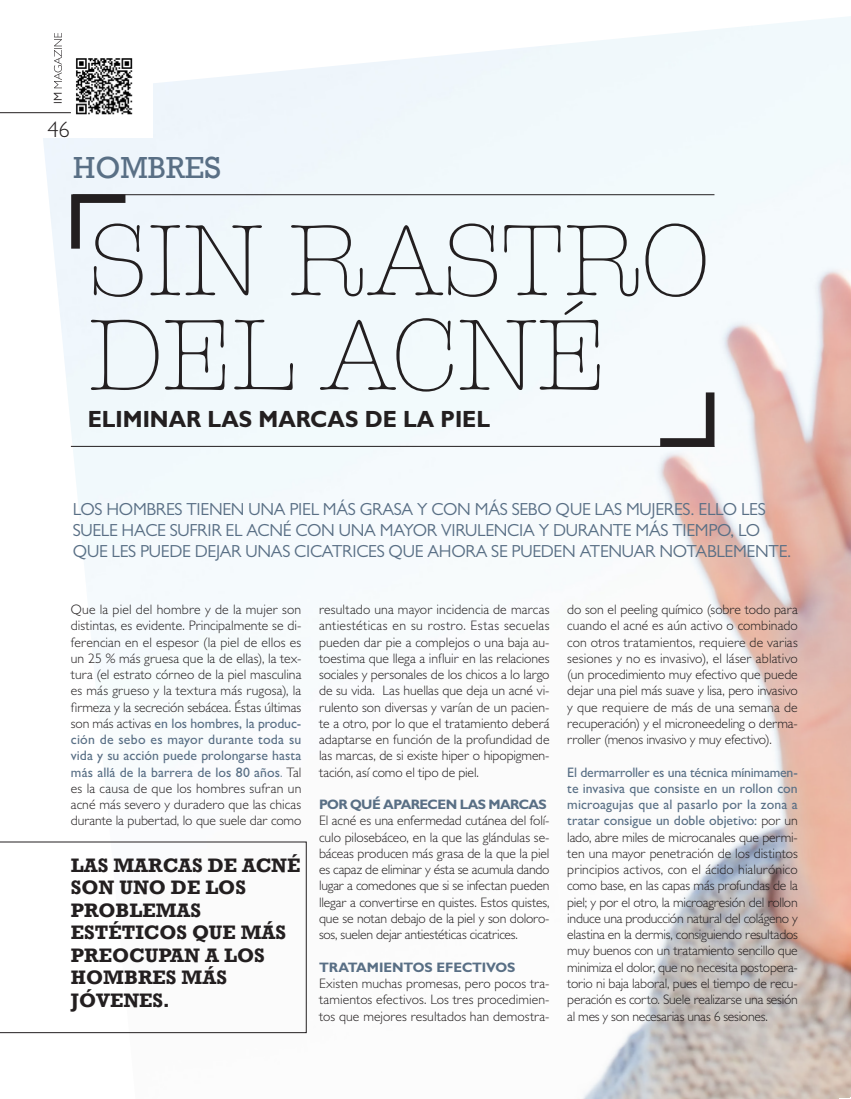
<style>
.page{position:relative;width:851px;height:1099px;background:#fff}
.page>*{position:absolute;margin:0;border:0;box-sizing:border-box;transform-origin:0 0}
.t1{font:300 104.12px "American Typewriter";letter-spacing:-.01em;color:#231f20}
.t2{font:31.25px "Rockwell";color:#596f85}
.t3{font:700 23.5px "Gill Sans MT Pro";color:#231f20;scale:.95 1}
.t4{font:300 22.5px "Gill Sans MT Pro";color:#231f20}
.t5{font:700 20px/22.5px "Rockwell";color:#231f20}
.t6{font:17.5px/21px "Gill Sans MT Pro";letter-spacing:-.015em;color:#596f85}
.Text{font:300 13.75px/16.2px "Gill Sans MT Pro";letter-spacing:-.01em;color:#231f20;text-align:justify}
.Text-2{font:700 13.75px "Gill Sans MT Pro";letter-spacing:-.04em;color:#596f85}
.Text-3{font:700 13.75px "Gill Sans MT Pro";letter-spacing:-.01em;color:#596f85}
.t7{font:11.5px "Gill Sans MT Pro";color:#231f20}
.s1{font-weight:500;color:#596f85}
.s2{color:#596f85}
</style>
<div class="page">
<img style="left:39px;top:16px;width:811px;height:1082px">
<div style="left:27px;top:52px;width:125px;height:85px;background:#fff"></div>
<img style="left:76px;top:58px;width:57px;height:57px">
<hr style="left:71px;top:446px;width:643px;height:1px;background:#231f20">
<svg style="left:660px;top:392px;width:54px;height:54px"></svg>
<hr style="left:73px;top:194px;width:641px;height:1px;background:#231f20">
<svg style="left:71px;top:194px;width:54px;height:55px"></svg>
<svg style="left:0;top:841px;width:306px;height:191px"></svg>
<svg style="left:54px;top:33px;width:8px;height:55px"></svg>
<hr style="left:0;top:112px;width:71px;height:1px;background:#231f20">
<p class="t7" style="left:51px;top:104px;width:13px;rotate:-90deg">IM</p>
<h3 class="t4" style="left:47px;top:115px;width:24px">46</h3>
<p class="t2" style="left:73px;top:149px;width:149px">HOMBRES</p>
<p class="t1" style="left:88px;top:184px;width:624px">SIN RASTRO</p>
<p class="t1" style="left:88px;top:279px;width:521px">DEL ACNÉ</p>
<p class="t3" style="left:88px;top:404px;width:425px">ELIMINAR LAS MARCAS DE LA PIEL</p>
<p class="t6" style="left:73px;top:498px;width:720px">LOS HOMBRES TIENEN UNA PIEL MÁS GRASA Y CON MÁS SEBO QUE LAS MUJERES. ELLO LES<br>SUELE HACE SUFRIR EL ACNÉ CON UNA MAYOR VIRULENCIA Y DURANTE MÁS TIEMPO, LO<br>QUE LES PUEDE DEJAR UNAS CICATRICES QUE AHORA SE PUEDEN ATENUAR NOTABLEMENTE.</p>
<p class="Text" style="left:71px;top:601px;width:232px">Que la piel del hombre y de la mujer son distintas, es evidente. Principalmente se di&shy;ferencian en el espesor (la piel de ellos es un 25 % más gruesa que la de ellas), la tex&shy;tura (el estrato córneo de la piel masculina es más grueso y la textura más rugosa), la firmeza y la secreción sebácea. Éstas últimas son más activas <span class="s1">en los hombres, la produc&shy;ción de sebo es mayor durante toda su vida y su acción puede prolongarse hasta más allá de la barrera de los 80 años</span><span class="s2">.</span> Tal es la causa de que los hombres sufran un acné más severo y duradero que las chicas durante la pubertad, lo que suele dar como</p>
<p class="Text" style="left:567px;top:601px;width:232px">do son el peeling químico (sobre todo para cuando el acné es aún activo o combinado con otros tratamientos, requiere de varias sesiones y no es invasivo), el láser ablativo (un procedimiento muy efectivo que puede dejar una piel más suave y lisa, pero invasivo y que requiere de más de una semana de recuperación) y el microneedeling o derma&shy;rroller (menos invasivo y muy efectivo).</p>
<p class="Text" style="left:319px;top:601px;width:232px">resultado una mayor incidencia de marcas antiestéticas en su rostro. Estas secuelas pueden dar pie a complejos o una baja au&shy;toestima que llega a influir en las relaciones sociales y personales de los chicos a lo largo de su vida. Las huellas que deja un acné vi&shy;rulento son diversas y varían de un pacien&shy;te a otro, por lo que el tratamiento deberá adaptarse en función de la profundidad de las marcas, de si existe hiper o hipopigmen&shy;tación, así como el tipo de piel.</p>
<p class="Text-2" style="left:319px;top:796px;width:229px">POR QUÉ APARECEN LAS MARCAS</p>
<p class="Text" style="left:319px;top:812px;width:232px">El acné es una enfermedad cutánea del folí&shy;culo pilosebáceo, en la que las glándulas se&shy;báceas producen más grasa de la que la piel es capaz de eliminar y ésta se acumula dando lugar a comedones que si se infectan pueden llegar a convertirse en quistes. Estos quistes, que se notan debajo de la piel y son doloro&shy;sos, suelen dejar antiestéticas cicatrices.</p>
<p class="Text-3" style="left:319px;top:958px;width:198px">TRATAMIENTOS EFECTIVOS</p>
<p class="Text" style="left:319px;top:975px;width:232px">Existen muchas promesas, pero pocos tra&shy;tamientos efectivos. Los tres procedimien&shy;tos que mejores resultados han demostra-</p>
<p class="Text" style="left:567px;top:763px;width:232px"><span class="s1">El dermarroller es una técnica mínimamen&shy;te invasiva que consiste en un rollon con microagujas que al pasarlo por la zona a tratar consigue un doble objetivo:</span> por un lado, abre miles de microcanales que permi&shy;ten una mayor penetración de los distintos principios activos, con el ácido hialurónico como base, en las capas más profundas de la piel; y por el otro, la microagresión del rollon induce una producción natural del colágeno y elastina en la dermis, consiguiendo resultados muy buenos con un tratamiento sencillo que minimiza el dolor, que no necesita postopera&shy;torio ni baja laboral, pues el tiempo de recu&shy;peración es corto. Suele realizarse una sesión al mes y son necesarias unas 6 sesiones.</p>
<p class="t5" style="left:71px;top:853px;width:231px">LAS MARCAS DE ACNÉ<br>SON UNO DE LOS</p>
<p class="t5" style="left:71px;top:898px;width:132px">PROBLEMAS</p>
<p class="t5" style="left:71px;top:921px;width:217px">ESTÉTICOS QUE MÁS<br>PREOCUPAN A LOS<br>HOMBRES MÁS</p>
<p class="t5" style="left:71px;top:988px;width:100px">JÓVENES.</p>
</div>
